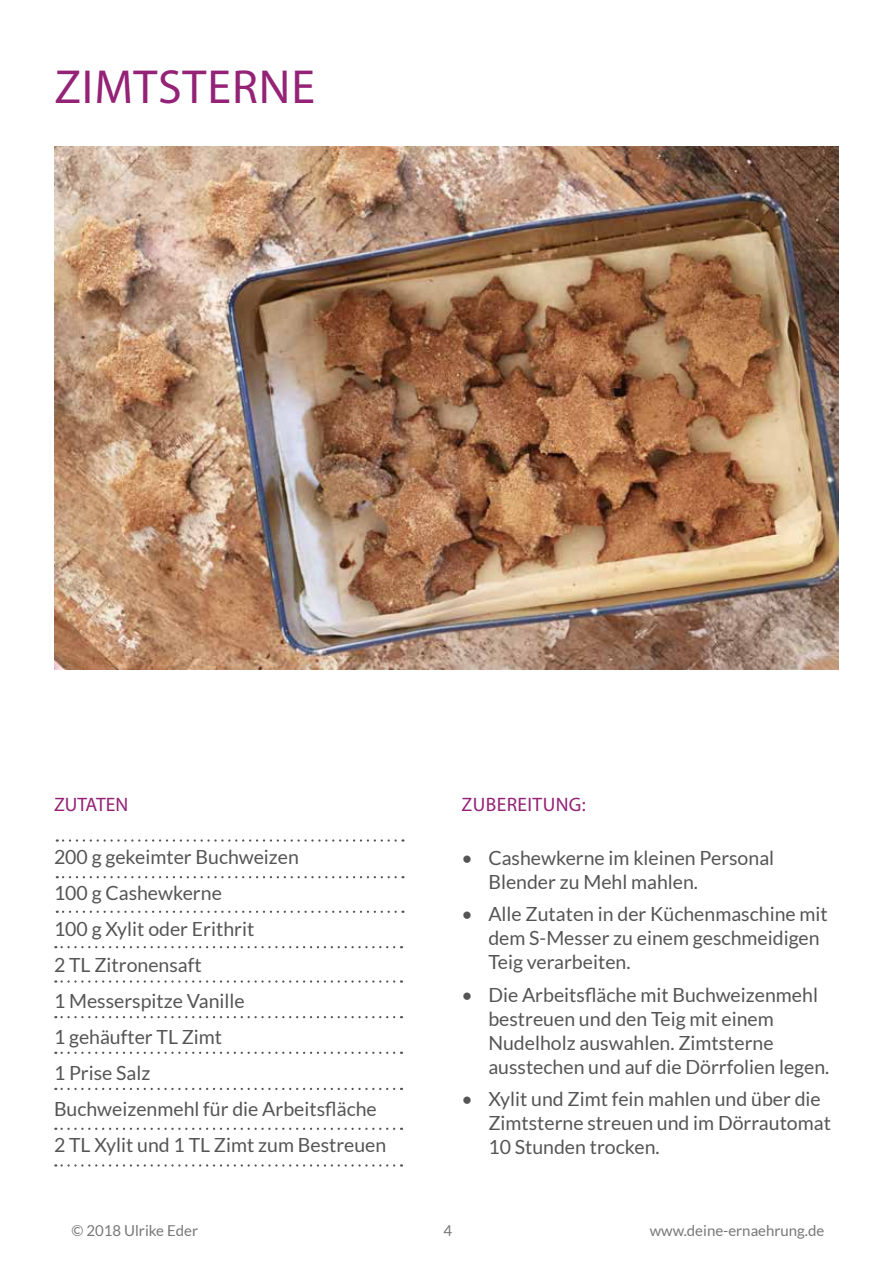
<style>
.page{position:relative;width:893px;height:1263px;background:#fff}
.page>*{position:absolute;margin:0;border:0;box-sizing:border-box;transform-origin:0 0}
.t1{font:48px "Myriad Pro";letter-spacing:.02em;color:#942276}
.t2{font:19.5px/36px "Lato";color:#565555}
.t3{font:19.5px "Myriad Pro";letter-spacing:.02em;color:#942276}
.t4{font:19.5px "Myriad Pro";color:#942276}
.t5{font:15px "Lato";color:#777}
</style>
<div class="page">
<svg style="left:57px;top:839px;width:339px;height:3px"></svg>
<svg style="left:57px;top:876px;width:339px;height:2px"></svg>
<svg style="left:57px;top:911px;width:339px;height:2px"></svg>
<svg style="left:55px;top:946px;width:339px;height:2px"></svg>
<svg style="left:55px;top:980px;width:339px;height:3px"></svg>
<svg style="left:55px;top:1016px;width:339px;height:2px"></svg>
<svg style="left:55px;top:1052px;width:339px;height:2px"></svg>
<svg style="left:55px;top:1088px;width:339px;height:2px"></svg>
<svg style="left:55px;top:1128px;width:339px;height:2px"></svg>
<svg style="left:55px;top:1164px;width:339px;height:2px"></svg>
<img style="left:54px;top:146px;width:785px;height:523px">
<h1 class="t1" style="left:54px;top:58px;width:262px">ZIMTSTERNE</h1>
<p class="t4" style="left:54px;top:792px;width:76px">ZUTATEN</p>
<p class="t2" style="left:54px;top:839px;width:334px">200 g gekeimter Buchweizen<br>100 g Cashewkerne<br>100 g Xylit oder Erithrit<br>2 TL Zitronensaft<br>1 Messerspitze Vanille<br>1 gehäufter TL Zimt<br>1 Prise Salz<br>Buchweizenmehl für die Arbeitsfläche<br>2 TL Xylit und 1 TL Zimt zum Bestreuen</p>
<p class="t3" style="left:462px;top:792px;width:126px">ZUBEREITUNG:</p>
<p class="t2" style="left:488px;top:845px;width:287px;line-height:24px;text-indent:-27px">• Cashewkerne im kleinen Personal<br>Blender zu Mehl mahlen.</p>
<p class="t2" style="left:488px;top:902px;width:341px;line-height:24px;text-indent:-27px">• Alle Zutaten in der Küchenmaschine mit dem S-Messer zu einem geschmeidigen<br>Teig verarbeiten.</p>
<p class="t2" style="left:488px;top:982px;width:343px;line-height:24px;text-indent:-27px">• Die Arbeitsfläche mit Buchweizenmehl bestreuen und den Teig mit einem Nudelholz auswahlen. Zimtsterne ausstechen und auf die Dörrfolien legen.</p>
<p class="t2" style="left:488px;top:1087px;width:344px;line-height:24px;text-indent:-27px">• Xylit und Zimt fein mahlen und über die<br>Zimtsterne streuen und im Dörrautomat<br>10 Stunden trocken.</p>
<p class="t5" style="left:72px;top:1223px;width:128px">© 2018 Ulrike Eder</p>
<p class="t5" style="left:444px;top:1223px;width:10px">4</p>
<p class="t5" style="left:650px;top:1223px;width:176px">www.deine-ernaehrung.de</p>
</div>
